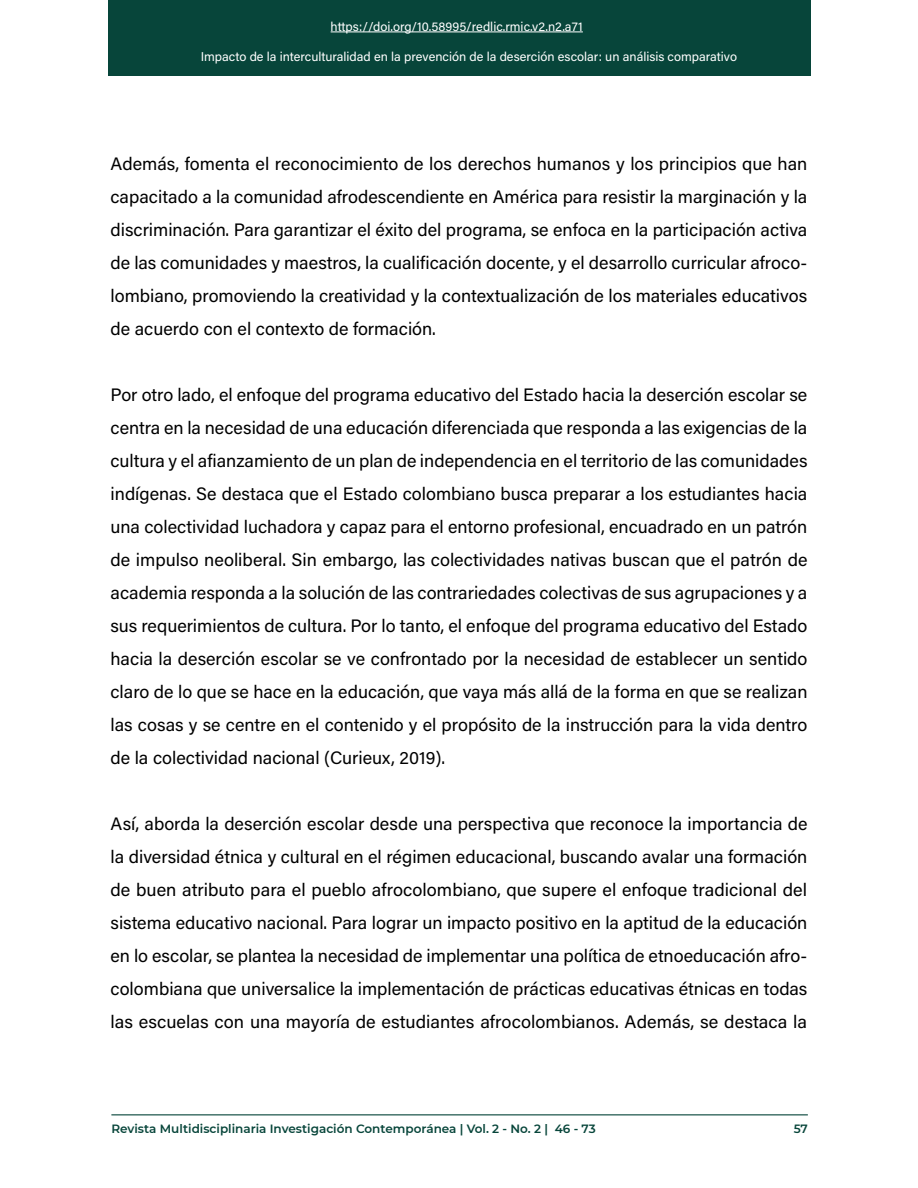
<style>
.page{position:relative;width:918px;height:1188px;background:#fff}
.page>*{position:absolute;margin:0;border:0;box-sizing:border-box;transform-origin:0 0}
.SIN_GREP{font:18px/33px "Acumin Pro";color:#000;text-align:justify}
.t1{font:12.75px "Acumin Pro";color:#fff}
.t2{font:600 12px "Montserrat";color:#07453a}
</style>
<div class="page">
<div style="left:108px;top:0;width:702px;height:75px;background:#07453a"></div>
<hr style="left:331px;top:32px;width:252px;height:1px;background:#fff">
<hr style="left:111px;top:1114px;width:697px;height:1px;background:#07453a">
<p class="t1" style="left:331px;top:17px;width:254px">https://doi.org/10.58995/redlic.rmic.v2.n2.a71</p>
<p class="t1" style="left:201px;top:48px;width:538px">Impacto de la interculturalidad en la prevención de la deserción escolar: un análisis comparativo</p>
<p class="SIN_GREP" style="left:111px;top:147px;width:698px">Además, fomenta el reconocimiento de los derechos humanos y los principios que han capacitado a la comunidad afrodescendiente en América para resistir la marginación y la discriminación. Para garantizar el éxito del programa, se enfoca en la participación activa de las comunidades y maestros, la cualificación docente, y el desarrollo curricular afroco&shy;lombiano, promoviendo la creatividad y la contextualización de los materiales educativos de acuerdo con el contexto de formación.</p>
<p class="SIN_GREP" style="left:111px;top:378px;width:698px">Por otro lado, el enfoque del programa educativo del Estado hacia la deserción escolar se centra en la necesidad de una educación diferenciada que responda a las exigencias de la cultura y el afianzamiento de un plan de independencia en el territorio de las comunidades indígenas. Se destaca que el Estado colombiano busca preparar a los estudiantes hacia una colectividad luchadora y capaz para el entorno profesional, encuadrado en un patrón de impulso neoliberal. Sin embargo, las colectividades nativas buscan que el patrón de academia responda a la solución de las contrariedades colectivas de sus agrupaciones y a sus requerimientos de cultura. Por lo tanto, el enfoque del programa educativo del Estado hacia la deserción escolar se ve confrontado por la necesidad de establecer un sentido claro de lo que se hace en la educación, que vaya más allá de la forma en que se realizan las cosas y se centre en el contenido y el propósito de la instrucción para la vida dentro de la colectividad nacional (Curieux, 2019).</p>
<p class="SIN_GREP" style="left:111px;top:807px;width:698px">Así, aborda la deserción escolar desde una perspectiva que reconoce la importancia de la diversidad étnica y cultural en el régimen educacional, buscando avalar una formación de buen atributo para el pueblo afrocolombiano, que supere el enfoque tradicional del sistema educativo nacional. Para lograr un impacto positivo en la aptitud de la educación en lo escolar, se plantea la necesidad de implementar una política de etnoeducación afro&shy;colombiana que universalice la implementación de prácticas educativas étnicas en todas las escuelas con una mayoría de estudiantes afrocolombianos. Además, se destaca la</p>
<p class="t2" style="left:111px;top:1120px;width:486px">Revista Multidisciplinaria Investigación Contemporánea | Vol. 2 - No. 2 | 46 - 73</p>
<p class="t2" style="left:794px;top:1120px;width:16px">57</p>
</div>
